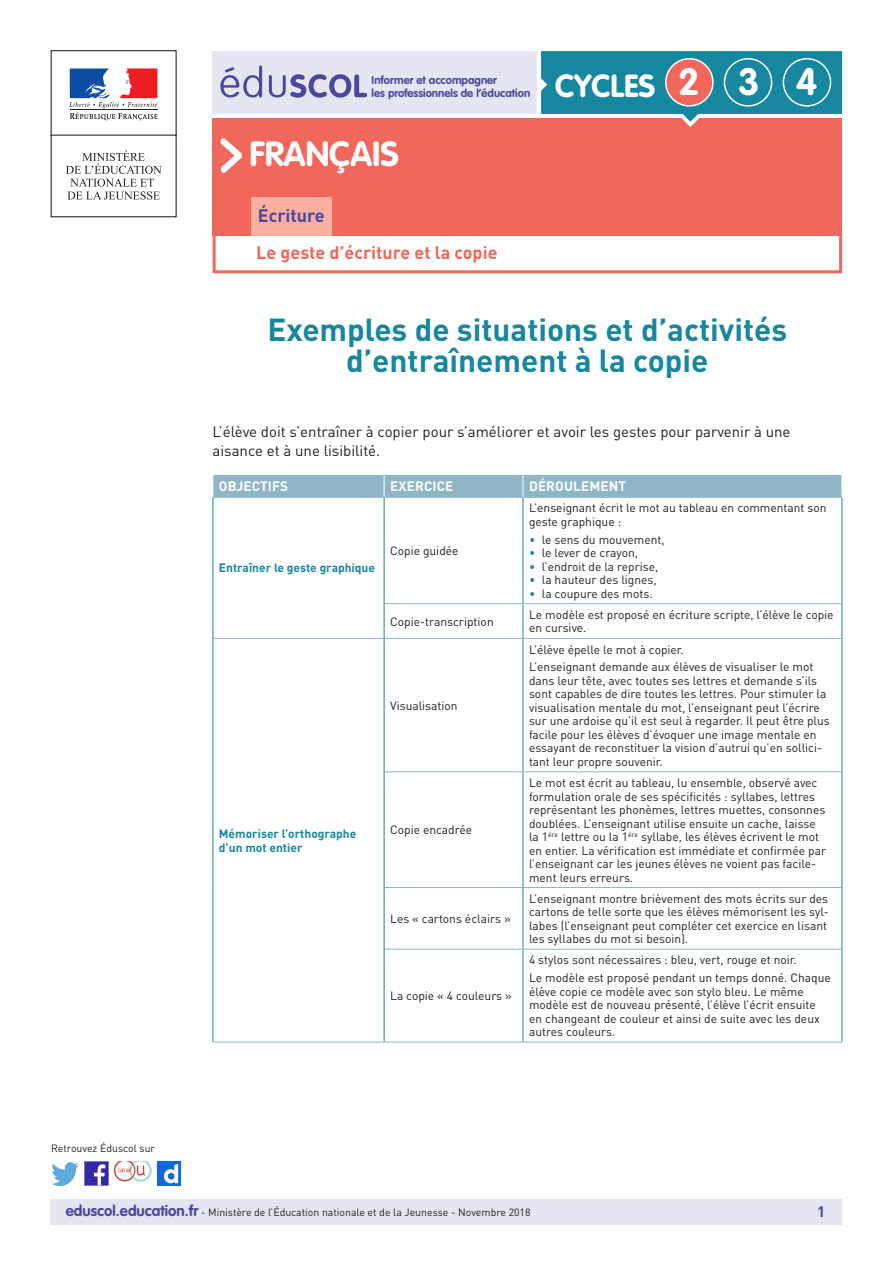
<style>
.page{position:relative;width:893px;height:1263px;background:#fff}
.page>*{position:absolute;margin:0;border:0;box-sizing:border-box;transform-origin:0 0}
.t1{font:700 37.5px "VAG Rounded Std";color:#fff}
._01_Nom_de_la_discip{font:700 34.5px "VAG Rounded Std";color:#fff}
.t2{font:700 31.5px/31.5px "DIN Pro";color:#16879f;text-align:center}
.t3{font:700 31.5px "VAG Rounded Std";color:#fff}
._03_Sous-catégorie-r{font:700 18px "DIN Pro";color:#f2675c}
._02_Catégorie_ressou{font:700 18px "DIN Pro";color:#4a489e}
._06_Texte_courant{font:15px/19.5px "DIN Pro";color:#231f20}
.t4{font:700 15px "DIN Pro";color:#4a489e}
.Titre_têtière_tablea{font:700 13.5px "DIN Pro";letter-spacing:.01em;color:#fff}
.Texte_courant_tablea{font:12px/13.5px "DIN Pro";color:#231f20}
.Texte_gras_bleu{font:700 12px/13.5px "DIN Pro";color:#16879f}
.t5{font:700 11.25px/13.5px "VAG Rounded Std";color:#4a489e}
.t6{font:10.5px "DIN Pro";color:#231f20}
.s1{color:#16879f}
.s2{font-family:"VAG Rounded Std";font-weight:700;font-size:15px;color:#4a489e}
</style>
<div class="page">
<div style="left:213px;top:231px;width:629px;height:42px;border:3px solid #f2675c"></div>
<div style="left:213px;top:118px;width:629px;height:118px;background:#f2675c"></div>
<div style="left:251px;top:197px;width:81px;height:39px;background:#f9b0a0"></div>
<svg style="left:220px;top:138px;width:22px;height:35px"></svg>
<div style="left:213px;top:51px;width:324px;height:63px;background:#e6e5f2"></div>
<svg style="left:220px;top:65px;width:147px;height:33px"></svg>
<svg style="left:541px;top:51px;width:301px;height:76px"></svg>
<div style="left:666px;top:59px;width:47px;height:47px;background:#f2675c;border-radius:50%"></div>
<div style="left:665px;top:58px;width:49px;height:49px;border:2px solid #fff;border-radius:50%"></div>
<div style="left:724px;top:58px;width:48px;height:49px;border:2px solid #fff;border-radius:50%"></div>
<div style="left:783px;top:58px;width:48px;height:49px;border:2px solid #fff;border-radius:50%"></div>
<div style="left:50px;top:1199px;width:791px;height:26px;background:#e6e5f2"></div>
<img style="left:85px;top:1162px;width:23px;height:23px">
<img style="left:51px;top:1163px;width:28px;height:22px">
<img style="left:158px;top:1162px;width:22px;height:23px">
<img style="left:114px;top:1162px;width:38px;height:19px">
<div style="left:51px;top:50px;width:126px;height:86px;border:1px solid #231f20"></div>
<svg style="left:69px;top:68px;width:89px;height:52px"></svg>
<hr style="left:70px;top:109px;width:87px;height:1px;background:#231f20">
<div style="left:51px;top:135px;width:126px;height:82px;border:1px solid #231f20"></div>
<svg style="left:66px;top:150px;width:96px;height:50px"></svg>
<hr style="left:523px;top:498px;width:1px;height:105px;background:#16879f">
<hr style="left:523px;top:604px;width:1px;height:34px;background:#16879f">
<hr style="left:523px;top:639px;width:1px;height:132px;background:#16879f">
<hr style="left:523px;top:772px;width:1px;height:115px;background:#16879f">
<hr style="left:523px;top:888px;width:1px;height:61px;background:#16879f">
<hr style="left:523px;top:949px;width:1px;height:93px;background:#16879f">
<hr style="left:384px;top:603px;width:139px;height:1px;background:#8fb6c6">
<hr style="left:523px;top:603px;width:319px;height:1px;background:#8fb6c6">
<hr style="left:384px;top:638px;width:139px;height:1px;background:#8fb6c6">
<hr style="left:523px;top:638px;width:319px;height:1px;background:#8fb6c6">
<hr style="left:384px;top:771px;width:139px;height:1px;background:#8fb6c6">
<hr style="left:523px;top:771px;width:319px;height:1px;background:#8fb6c6">
<hr style="left:384px;top:887px;width:139px;height:1px;background:#8fb6c6">
<hr style="left:523px;top:887px;width:319px;height:1px;background:#8fb6c6">
<hr style="left:384px;top:949px;width:139px;height:1px;background:#8fb6c6">
<hr style="left:523px;top:949px;width:319px;height:1px;background:#8fb6c6">
<hr style="left:384px;top:1042px;width:139px;height:1px;background:#8fb6c6">
<hr style="left:523px;top:1042px;width:319px;height:1px;background:#8fb6c6">
<hr style="left:842px;top:498px;width:1px;height:106px;background:#16879f">
<hr style="left:842px;top:604px;width:1px;height:34px;background:#16879f">
<hr style="left:842px;top:638px;width:1px;height:134px;background:#16879f">
<hr style="left:842px;top:772px;width:1px;height:115px;background:#16879f">
<hr style="left:842px;top:887px;width:1px;height:62px;background:#16879f">
<hr style="left:842px;top:949px;width:1px;height:93px;background:#16879f">
<div style="left:213px;top:475px;width:629px;height:22px;background:#8fb6c6"></div>
<hr style="left:213px;top:497px;width:171px;height:1px;background:#8fb6c6">
<hr style="left:384px;top:497px;width:139px;height:1px;background:#8fb6c6">
<hr style="left:523px;top:497px;width:319px;height:1px;background:#8fb6c6">
<hr style="left:213px;top:498px;width:1px;height:106px;background:#16879f">
<hr style="left:384px;top:498px;width:1px;height:106px;background:#16879f">
<hr style="left:213px;top:604px;width:1px;height:34px;background:#16879f">
<hr style="left:384px;top:604px;width:1px;height:34px;background:#16879f">
<hr style="left:213px;top:638px;width:1px;height:134px;background:#16879f">
<hr style="left:384px;top:639px;width:1px;height:133px;background:#16879f">
<hr style="left:213px;top:772px;width:1px;height:115px;background:#16879f">
<hr style="left:384px;top:772px;width:1px;height:115px;background:#16879f">
<hr style="left:213px;top:887px;width:1px;height:62px;background:#16879f">
<hr style="left:384px;top:887px;width:1px;height:62px;background:#16879f">
<hr style="left:213px;top:949px;width:1px;height:93px;background:#16879f">
<hr style="left:384px;top:949px;width:1px;height:93px;background:#16879f">
<hr style="left:213px;top:638px;width:171px;height:1px;background:#8fb6c6">
<hr style="left:213px;top:1042px;width:171px;height:1px;background:#8fb6c6">
<p class="t5" style="left:372px;top:74px;width:160px">Informer et accompagner<br>les professionnels de l’éducation</p>
<p class="t3" style="left:555px;top:67px;width:102px">CYCLES</p>
<p class="t1" style="left:678px;top:60px;width:23px">2</p>
<p class="t1" style="left:738px;top:60px;width:23px">3</p>
<p class="t1" style="left:796px;top:60px;width:23px">4</p>
<p class="_01_Nom_de_la_discip" style="left:249px;top:133px;width:151px">FRANÇAIS</p>
<p class="_02_Catégorie_ressou" style="left:258px;top:204px;width:68px">Écriture</p>
<p class="_03_Sous-catégorie-r" style="left:256px;top:240px;width:243px">Le geste d’écriture et la copie</p>
<h3 class="t2" style="left:267px;top:312px;width:521px">Exemples de situations et d’activités d’entraînement à la copie</h3>
<p class="_06_Texte_courant" style="left:213px;top:421px;width:579px">L’élève doit s’entraîner à copier pour s’améliorer et avoir les gestes pour parvenir à une aisance et à une lisibilité.</p>
<p class="Titre_têtière_tablea" style="left:219px;top:477px;width:71px">OBJECTIFS</p>
<p class="Titre_têtière_tablea" style="left:390px;top:477px;width:65px">EXERCICE</p>
<p class="Titre_têtière_tablea" style="left:529px;top:477px;width:99px">DÉROULEMENT</p>
<p class="t6" style="left:51px;top:1141px;width:106px">Retrouvez Éduscol sur</p>
<p class="Texte_gras_bleu" style="left:219px;top:561px;width:158px">Entraîner le geste graphique</p>
<p class="Texte_gras_bleu" style="left:219px;top:826px;width:139px">Mémoriser l’orthographe d’un mot entier</p>
<p class="Texte_courant_tablea" style="left:390px;top:544px;width:70px">Copie guidée</p>
<p class="Texte_courant_tablea" style="left:529px;top:501px;width:299px">L’enseignant écrit le mot au tableau en commentant son geste graphique :</p>
<p class="Texte_courant_tablea" style="left:529px;top:532px;width:137px"><span class="s1">•</span> le sens du mouvement,</p>
<p class="Texte_courant_tablea" style="left:529px;top:546px;width:111px"><span class="s1">•</span> le lever de crayon,</p>
<p class="Texte_courant_tablea" style="left:529px;top:559px;width:131px"><span class="s1">•</span> l’endroit de la reprise,</p>
<p class="Texte_courant_tablea" style="left:529px;top:573px;width:129px"><span class="s1">•</span> la hauteur des lignes,</p>
<p class="Texte_courant_tablea" style="left:529px;top:586px;width:125px"><span class="s1">•</span> la coupure des mots.</p>
<p class="Texte_courant_tablea" style="left:390px;top:614px;width:105px">Copie-transcription</p>
<p class="Texte_courant_tablea" style="left:529px;top:607px;width:306px">Le modèle est proposé en écriture scripte, l’élève le copie en cursive.</p>
<p class="Texte_courant_tablea" style="left:390px;top:698px;width:69px">Visualisation</p>
<p class="Texte_courant_tablea" style="left:390px;top:823px;width:83px">Copie encadrée</p>
<p class="Texte_courant_tablea" style="left:390px;top:911px;width:122px">Les « cartons éclairs »</p>
<p class="Texte_courant_tablea" style="left:390px;top:989px;width:123px">La copie « 4 couleurs »</p>
<p class="Texte_courant_tablea" style="left:529px;top:642px;width:156px">L’élève épelle le mot à copier.</p>
<p class="Texte_courant_tablea" style="left:529px;top:660px;width:302px">L’enseignant demande aux élèves de visualiser le mot dans leur tête, avec toutes ses lettres et demande s’ils sont capables de dire toutes les lettres. Pour stimuler la visualisation mentale du mot, l’enseignant peut l’écrire sur une ardoise qu’il est seul à regarder. Il peut être plus facile pour les élèves d’évoquer une image mentale en essayant de reconstituer la vision d’autrui qu’en sollici&shy;tant leur propre souvenir.</p>
<p class="Texte_courant_tablea" style="left:529px;top:776px;width:299px">Le mot est écrit au tableau, lu ensemble, observé avec formulation orale de ses spécificités : syllabes, lettres représentant les phonèmes, lettres muettes, consonnes doublées. L’enseignant utilise ensuite un cache, laisse la 1<sup>ère</sup> lettre ou la 1<sup>ère</sup> syllabe, les élèves écrivent le mot en entier. La vérification est immédiate et confirmée par l’enseignant car les jeunes élèves ne voient pas facile&shy;ment leurs erreurs.</p>
<p class="Texte_courant_tablea" style="left:529px;top:891px;width:302px">L’enseignant montre brièvement des mots écrits sur des cartons de telle sorte que les élèves mémorisent les syl&shy;labes (l’enseignant peut compléter cet exercice en lisant les syllabes du mot si besoin).</p>
<p class="Texte_courant_tablea" style="left:529px;top:953px;width:269px">4 stylos sont nécessaires : bleu, vert, rouge et noir.</p>
<p class="Texte_courant_tablea" style="left:529px;top:971px;width:303px">Le modèle est proposé pendant un temps donné. Chaque élève copie ce modèle avec son stylo bleu. Le même modèle est de nouveau présenté, l’élève l’écrit ensuite en changeant de couleur et ainsi de suite avec les deux autres couleurs.</p>
<p class="t6" style="left:66px;top:1205px;width:466px"><span class="s2">eduscol.education.fr</span> - Ministère de l’Éducation nationale et de la Jeunesse - Novembre 2018</p>
<p class="t4" style="left:817px;top:1201px;width:10px">1</p>
</div>
